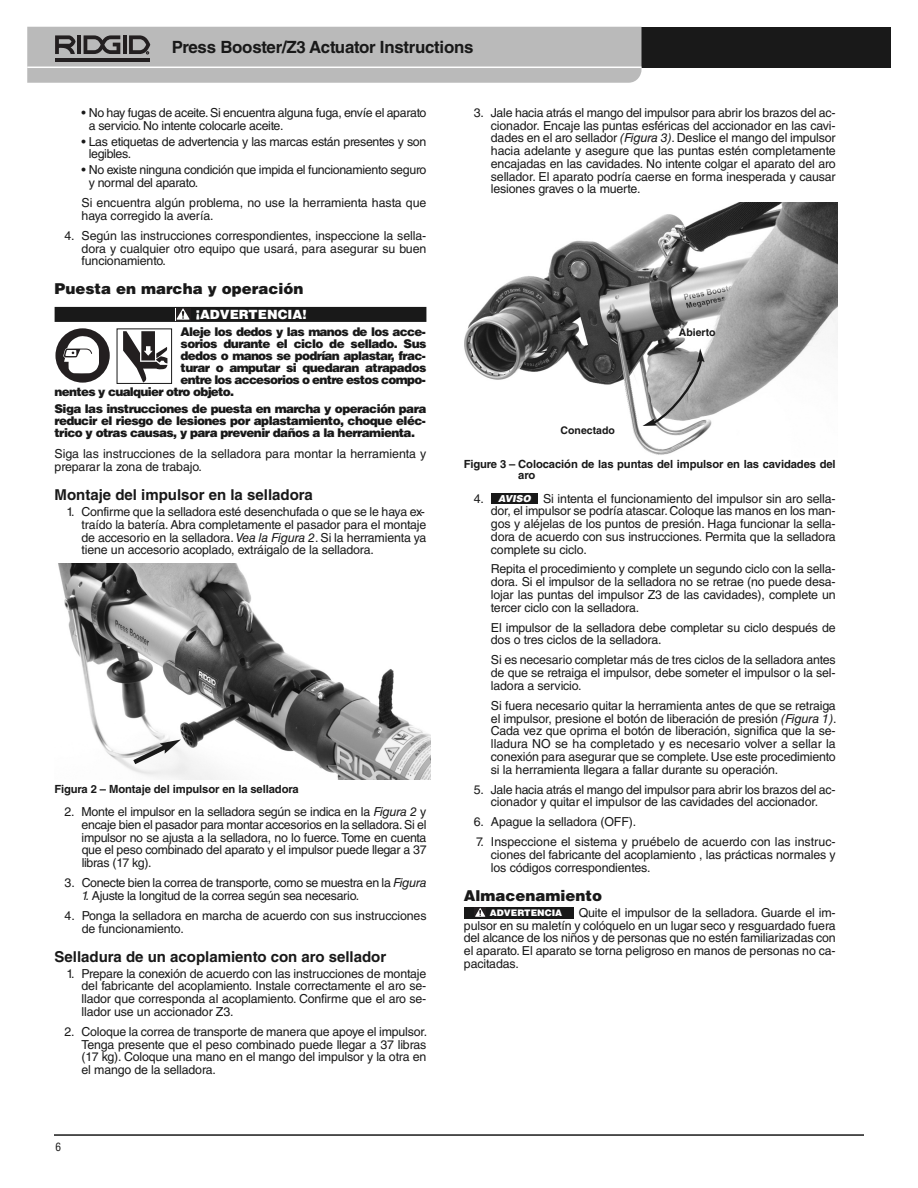
<style>
.page{position:relative;width:918px;height:1188px;background:#fff}
.page>*{position:absolute;margin:0;border:0;box-sizing:border-box;transform-origin:0 0}
.t1{font:700 16.8px "Helvetica LT Std";letter-spacing:-.015em;color:#191919}
.t2{font:700 15px "Helvetica LT Std";color:#191919}
.t3{font:900 15px "Helvetica LT Std";color:#191919}
.t4{font:900 12.75px "Helvetica LT Std";color:#fff}
.t5{font:12.3px/12.8px "Helvetica LT Std";letter-spacing:-.015em;color:#191919;text-align:justify}
.t6{font:900 12px/12px "Helvetica LT Std";letter-spacing:-.06em;color:#191919;text-align:justify}
.t7{font:700 11.25px/11.2px "Helvetica LT Std";letter-spacing:-.01em;color:#191919}
.t8{font:condensed 11.25px "Helvetica LT Std";color:#191919}
.t9{font:700 10.5px "Helvetica LT Std";color:#191919}
.t10{font:italic 900 9.6px "Helvetica LT Std";color:#fff}
.t11{font:900 9px "Helvetica LT Std";color:#fff}
.s1{font-style:italic}
</style>
<div class="page">
<hr style="left:54px;top:1134px;width:810px;height:2px;background:#191919">
<div style="left:463px;top:27px;width:428px;height:41px;background:#191919"></div>
<svg style="left:27px;top:27px;width:615px;height:56px;background:#b6b5b5"></svg>
<div style="left:55px;top:307px;width:371px;height:15px;background:#191919"></div>
<svg style="left:176px;top:308px;width:14px;height:12px"></svg>
<img style="left:464px;top:202px;width:374px;height:253px">
<svg style="left:643px;top:348px;width:62px;height:78px;background:#a8a8a8"></svg>
<div style="left:492px;top:493px;width:46px;height:11px;background:#191919"></div>
<img style="left:58px;top:563px;width:372px;height:217px">
<svg style="left:128px;top:739px;width:53px;height:29px"></svg>
<svg style="left:116px;top:328px;width:57px;height:56px"></svg>
<svg style="left:55px;top:328px;width:55px;height:55px"></svg>
<div style="left:118px;top:329px;width:53px;height:54px;background:#fff"></div>
<svg style="left:123px;top:331px;width:45px;height:51px"></svg>
<div style="left:117px;top:328px;width:55px;height:56px;border:1px solid #191919"></div>
<div style="left:464px;top:907px;width:110px;height:12px;background:#191919"></div>
<div style="left:475px;top:908px;width:11px;height:9px;background:#231f20"></div>
<svg style="left:475px;top:908px;width:10px;height:9px"></svg>
<h1 class="t1" style="left:172px;top:40px;width:303px">Press Booster/Z3 Actuator Instructions</h1>
<p class="t5" style="left:89px;top:107px;width:339px;text-indent:-7px">• No hay fugas de aceite.Si encuentra alguna fuga, envíe el aparato a servicio. No intente colocarle aceite.</p>
<p class="t5" style="left:89px;top:136px;width:339px;text-indent:-7px">• Las etiquetas de advertencia y las marcas están presentes y son legibles.</p>
<p class="t5" style="left:89px;top:165px;width:339px;text-indent:-7px">• No existe ninguna condición que impida el funcionamiento seguro y normal del aparato.</p>
<p class="t5" style="left:82px;top:198px;width:346px">Si encuentra algún problema, no use la herramienta hasta que haya corregido la avería.</p>
<p class="t5" style="left:82px;top:230px;width:346px;text-indent:-17px">4. Según las instrucciones correspondientes, inspeccione la sella&shy;dora y cualquier otro equipo que usará, para asegurar su buen funcionamiento.</p>
<p class="t3" style="left:55px;top:284px;width:250px">Puesta en marcha y operación</p>
<p class="t4" style="left:196px;top:310px;width:112px">¡ADVERTENCIA!</p>
<p class="t6" style="left:181px;top:327px;width:247px">Aleje los dedos y las manos de los acce-</p>
<p class="t6" style="left:181px;top:339px;width:247px">sorios durante el ciclo de sellado. Sus</p>
<p class="t6" style="left:181px;top:351px;width:247px">dedos o manos se podrían aplastar, frac-</p>
<p class="t6" style="left:181px;top:363px;width:247px">turar o amputar si quedaran atrapados</p>
<p class="t6" style="left:181px;top:375px;width:247px">entre los accesorios o entre estos compo-</p>
<p class="t6" style="left:55px;top:387px;width:181px">nentes y cualquier otro objeto.</p>
<p class="t6" style="left:55px;top:404px;width:373px">Siga las instrucciones de puesta en marcha y operación para reducir el riesgo de lesiones por aplastamiento, choque eléc&shy;trico y otras causas, y para prevenir daños a la herramienta.</p>
<p class="t5" style="left:55px;top:449px;width:373px">Siga las instrucciones de la selladora para montar la herramienta y preparar la zona de trabajo.</p>
<p class="t2" style="left:55px;top:489px;width:260px">Montaje del impulsor en la selladora</p>
<p class="t5" style="left:82px;top:507px;width:346px;text-indent:-15px">1. Confirme que la selladora esté desenchufada o que se le haya ex&shy;traído la batería.Abra completamente el pasador para el montaje de accesorio en la selladora. <span class="s1">Vea la Figura 2</span>. Si la herramienta ya tiene un accesorio acoplado, extráigalo de la selladora.</p>
<p class="t7" style="left:55px;top:784px;width:246px">Figura 2 – Montaje del impulsor en la selladora</p>
<p class="t5" style="left:82px;top:807px;width:346px;text-indent:-17px">2. Monte el impulsor en la selladora según se indica en la <span class="s1">Figura 2</span> y encaje bien el pasador para montar accesorios en la selladora.Si el impulsor no se ajusta a la selladora, no lo fuerce. Tome en cuenta que el peso combinado del aparato y el impulsor puede llegar a 37 libras (17 kg).</p>
<p class="t5" style="left:65px;top:878px;width:363px">3. Conecte bien la correa de transporte, como se muestra en la <span class="s1">Figura</span></p>
<p class="t5" style="left:82px;top:890px;width:279px"><span class="s1">1.</span> Ajuste la longitud de la correa según sea necesario.</p>
<p class="t5" style="left:82px;top:910px;width:346px;text-indent:-17px">4. Ponga la selladora en marcha de acuerdo con sus instrucciones de funcionamiento.</p>
<p class="t2" style="left:55px;top:951px;width:333px">Selladura de un acoplamiento con aro sellador</p>
<p class="t5" style="left:82px;top:968px;width:346px;text-indent:-15px">1. Prepare la conexión de acuerdo con las instrucciones de montaje del fabricante del acoplamiento. Instale correctamente el aro se&shy;llador que corresponda al acoplamiento. Confirme que el aro se&shy;llador use un accionador Z3.</p>
<p class="t5" style="left:82px;top:1026px;width:347px;text-indent:-17px">2. Coloque la correa de transporte de manera que apoye el impulsor.<br>Tenga presente que el peso combinado puede llegar a 37 libras (17 kg). Coloque una mano en el mango del impulsor y la otra en el mango de la selladora.</p>
<p class="t8" style="left:56px;top:1143px;width:7px">6</p>
<p class="t5" style="left:491px;top:107px;width:346px;text-indent:-17px">3. Jale hacia atrás el mango del impulsor para abrir los brazos del ac&shy;cionador. Encaje las puntas esféricas del accionador en las cavi&shy;dades en el aro sellador <span class="s1">(Figura 3)</span>. Deslice el mango del impulsor hacia adelante y asegure que las puntas estén completamente encajadas en las cavidades. No intente colgar el aparato del aro sellador. El aparato podría caerse en forma inesperada y causar lesiones graves o la muerte.</p>
<p class="t9" style="left:561px;top:427px;width:56px">Conectado</p>
<p class="t9" style="left:679px;top:328px;width:38px">Abierto</p>
<p class="t7" style="left:518px;top:459px;width:319px;text-indent:-54px">Figure 3 – Colocación de las puntas del impulsor en las cavidades del aro</p>
<p class="t5" style="left:474px;top:493px;width:12px">4.</p>
<p class="t5" style="left:491px;top:493px;width:346px;text-indent:52px">Si intenta el funcionamiento del impulsor sin aro sella&shy;dor, el impulsor se podría atascar. Coloque las manos en los man&shy;gos y aléjelas de los puntos de presión. Haga funcionar la sella&shy;dora de acuerdo con sus instrucciones. Permita que la selladora complete su ciclo.</p>
<p class="t5" style="left:491px;top:564px;width:346px">Repita el procedimiento y complete un segundo ciclo con la sella&shy;dora. Si el impulsor de la selladora no se retrae (no puede desa&shy;lojar las puntas del impulsor Z3 de las cavidades), complete un tercer ciclo con la selladora.</p>
<p class="t5" style="left:491px;top:622px;width:346px">El impulsor de la selladora debe completar su ciclo después de dos o tres ciclos de la selladora.</p>
<p class="t5" style="left:491px;top:655px;width:346px">Si es necesario completar más de tres ciclos de la selladora antes de que se retraiga el impulsor, debe someter el impulsor o la sel&shy;ladora a servicio.</p>
<p class="t5" style="left:491px;top:700px;width:347px">Si fuera necesario quitar la herramienta antes de que se retraiga el impulsor, presione el botón de liberación de presión <span class="s1">(Figura 1)</span>.<br>Cada vez que oprima el botón de liberación, significa que la se&shy;lladura NO se ha completado y es necesario volver a sellar la conexión para asegurar que se complete. Use este procedimiento si la herramienta llegara a fallar durante su operación.</p>
<p class="t5" style="left:474px;top:784px;width:363px;text-align:center">5. Jale hacia atrás el mango del impulsor para abrir los brazos del ac&shy;cionador y quitar el impulsor de las cavidades del accionador.</p>
<p class="t5" style="left:474px;top:817px;width:164px">6. Apague la selladora (OFF).</p>
<p class="t5" style="left:491px;top:837px;width:346px;text-indent:-15px">7. Inspeccione el sistema y pruébelo de acuerdo con las instruc&shy;ciones del fabricante del acoplamiento , las prácticas normales y los códigos correspondientes.</p>
<p class="t3" style="left:464px;top:890px;width:140px">Almacenamiento</p>
<p class="t5" style="left:464px;top:907px;width:373px;text-indent:115px">Quite el impulsor de la selladora. Guarde el im&shy;pulsor en su maletín y colóquelo en un lugar seco y resguardado fuera del alcance de los niños y de personas que no estén familiarizadas con el aparato. El aparato se torna peligroso en manos de personas no ca&shy;pacitadas.</p>
<p class="t10" style="left:498px;top:495px;width:34px">AVISO</p>
<p class="t11" style="left:490px;top:909px;width:74px">ADVERTENCIA</p>
</div>
